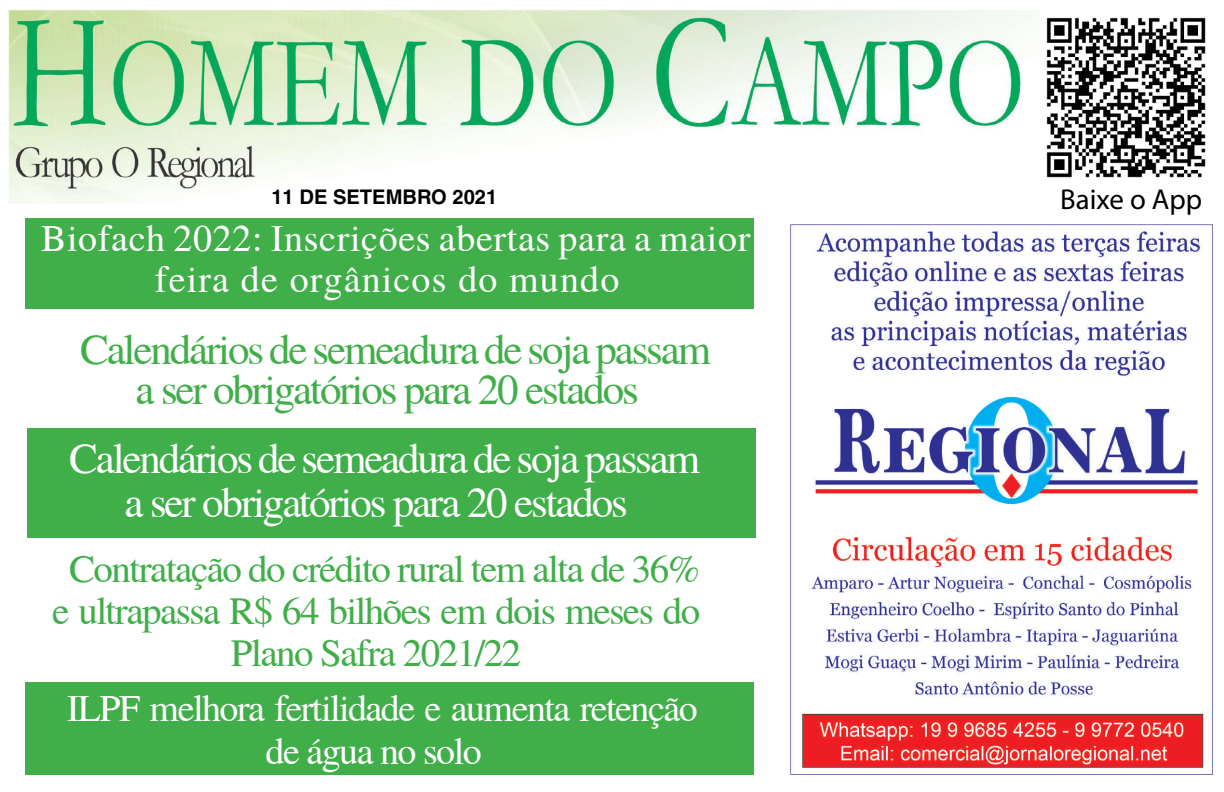
<style>
.page{position:relative;width:1224px;height:792px;background:#fff}
.page>*{position:absolute;margin:0;border:0;box-sizing:border-box;transform-origin:0 0}
.t1{font:43px/40px "Times";letter-spacing:-.05em;color:#40ae49;text-align:center}
.t2{font:43px/44px "Times";letter-spacing:-.05em;color:#fff;text-align:center}
.t3{font:39px/42px "Times";letter-spacing:-.04em;color:#40ae49;text-align:center}
.t4{font:38px/41px "Times";letter-spacing:.015em;color:#fff;text-align:center}
.t5{font:38px/43px "Times";letter-spacing:-.04em;color:#fff;text-align:center}
.t6{font:28.8px "Myriad Pro";color:#000}
.t7{font:700 20.2px "Helvetica";color:#000}
</style>
<div class="page">
<div style="left:25px;top:682px;width:729px;height:93px;background:#40ae49"></div>
<div style="left:28px;top:429px;width:728px;height:109px;background:#40ae49"></div>
<div style="left:25px;top:218px;width:729px;height:91px;background:#40ae49"></div>
<img style="left:9px;top:9px;width:1029px;height:195px">
<img style="left:1046px;top:17px;width:160px;height:161px">
<img style="left:791px;top:224px;width:421px;height:551px">
<p class="t7" style="left:271px;top:184px;width:228px">11 DE SETEMBRO 2021</p>
<p class="t6" style="left:1060px;top:181px;width:143px">Baixe o App</p>
<p class="t4" style="left:41px;top:214px;width:711px">Biofach 2022: Inscrições abertas para a maior feira de orgânicos do mundo</p>
<p class="t1" style="left:80px;top:326px;width:633px">Calendários de semeadura de soja passam a ser obrigatórios para 20 estados</p>
<p class="t2" style="left:69px;top:433px;width:633px">Calendários de semeadura de soja passam a ser obrigatórios para 20 estados</p>
<p class="t3" style="left:52px;top:544px;width:650px">Contratação do crédito rural tem alta de 36% e ultrapassa R$ 64 bilhões em dois meses do<br>Plano Safra 2021/22</p>
<p class="t5" style="left:67px;top:683px;width:633px">ILPF melhora fertilidade e aumenta retenção de água no solo</p>
</div>
